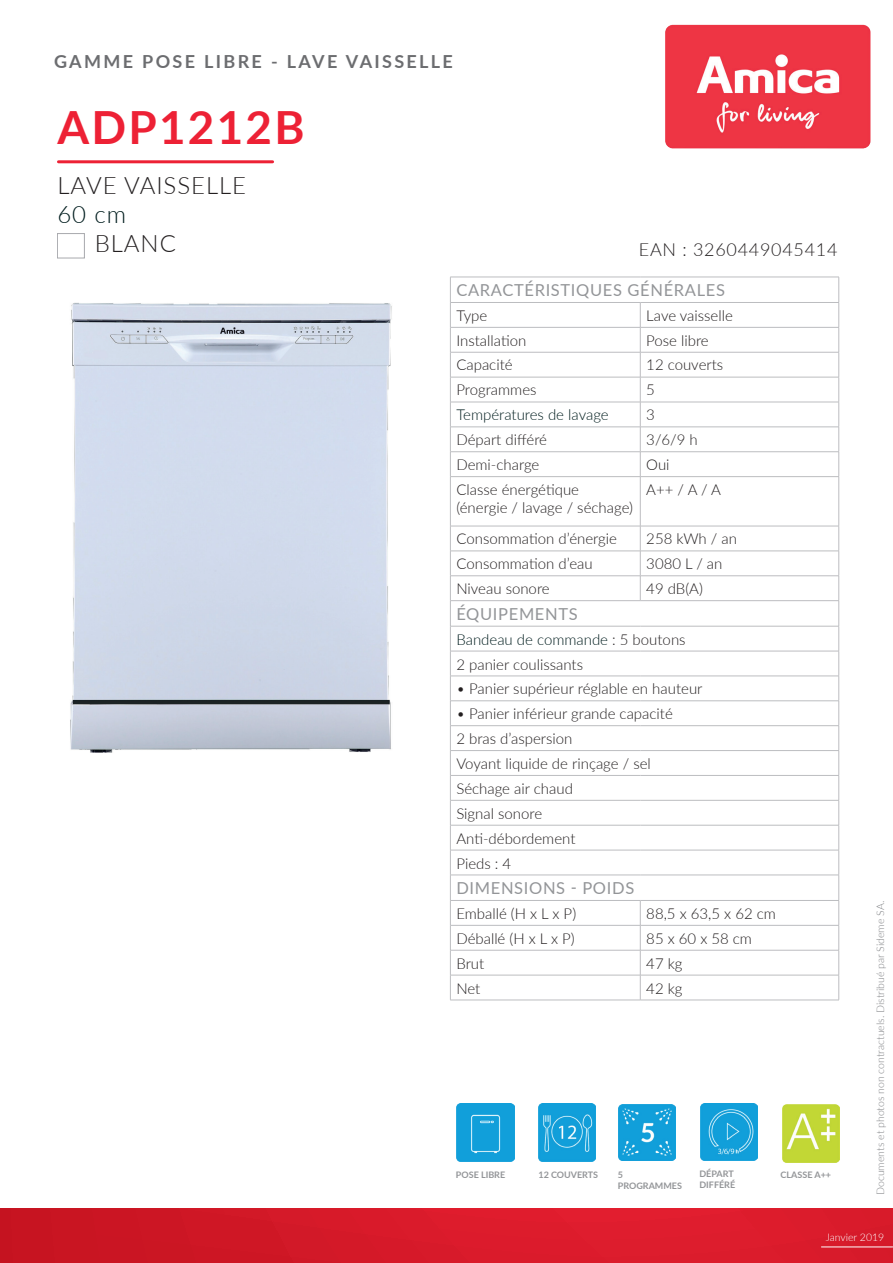
<style>
.page{position:relative;width:893px;height:1263px;background:#fff}
.page>*{position:absolute;margin:0;border:0;box-sizing:border-box;transform-origin:0 0}
.t1{font:700 45.75px "Lato";letter-spacing:.05em;color:#ed2135}
.t2{font:300 24px "Lato";letter-spacing:.04em;color:#231f20}
.t3{font:300 24px "Lato";color:#001d1e}
.t4{font:700 18px "Lato";letter-spacing:.13em;color:#6c6d70}
.t5{font:300 18px "Lato";letter-spacing:.04em;color:#231f20}
.t6{font:16.5px "Lato";letter-spacing:.04em;color:#939598}
.t7{font:300 15px/24.9px "Lato";color:#231f20}
.t8{font:300 15px "Lato";color:#001d1e}
.t9{font:300 10.5px "Lato";color:#808285}
.t10{font:300 10.5px "Lato";color:#fff}
.t11{font:700 9px/10.8px "Lato";color:#939598}
.s1{color:#001d1e}
</style>
<div class="page">
<div style="left:0;top:1209px;width:893px;height:54px;background:linear-gradient(to right,#ca1422,#e21f30)"></div>
<img style="left:665px;top:24px;width:206px;height:125px">
<hr style="left:58px;top:160px;width:215px;height:3px;background:#ed2135">
<hr style="left:821px;top:1246px;width:72px;height:1px;background:#fff">
<img style="left:457px;top:1104px;width:57px;height:57px">
<img style="left:538px;top:1104px;width:58px;height:57px">
<img style="left:619px;top:1104px;width:56px;height:56px">
<img style="left:701px;top:1104px;width:56px;height:56px">
<img style="left:70px;top:302px;width:322px;height:451px">
<img style="left:782px;top:1105px;width:58px;height:57px">
<div style="left:57px;top:234px;width:27px;height:24px;border:1px solid #a8a9ad"></div>
<hr style="left:450px;top:900px;width:190px;height:1px;background:#bcbdc0">
<hr style="left:640px;top:900px;width:199px;height:1px;background:#bcbdc0">
<hr style="left:450px;top:925px;width:190px;height:1px;background:#bcbdc0">
<hr style="left:640px;top:925px;width:199px;height:1px;background:#bcbdc0">
<hr style="left:450px;top:950px;width:190px;height:1px;background:#bcbdc0">
<hr style="left:640px;top:950px;width:199px;height:1px;background:#bcbdc0">
<hr style="left:450px;top:975px;width:190px;height:1px;background:#bcbdc0">
<hr style="left:640px;top:975px;width:199px;height:1px;background:#bcbdc0">
<svg style="left:640px;top:901px;width:1px;height:99px"></svg>
<hr style="left:450px;top:1000px;width:190px;height:1px;background:#bcbdc0">
<hr style="left:640px;top:1000px;width:199px;height:1px;background:#bcbdc0">
<hr style="left:450px;top:277px;width:190px;height:1px;background:#bcbdc0">
<hr style="left:640px;top:277px;width:199px;height:1px;background:#bcbdc0">
<hr style="left:450px;top:302px;width:190px;height:1px;background:#bcbdc0">
<hr style="left:640px;top:302px;width:199px;height:1px;background:#bcbdc0">
<svg style="left:450px;top:278px;width:1px;height:198px"></svg>
<svg style="left:640px;top:303px;width:1px;height:173px"></svg>
<svg style="left:838px;top:277px;width:1px;height:199px"></svg>
<hr style="left:450px;top:477px;width:1px;height:49px;background:#bcbdc0">
<hr style="left:640px;top:477px;width:1px;height:49px;background:#bcbdc0">
<hr style="left:838px;top:477px;width:1px;height:49px;background:#bcbdc0">
<svg style="left:640px;top:527px;width:1px;height:73px"></svg>
<svg style="left:838px;top:527px;width:1px;height:473px"></svg>
<hr style="left:450px;top:327px;width:190px;height:1px;background:#bcbdc0">
<hr style="left:640px;top:327px;width:199px;height:1px;background:#bcbdc0">
<hr style="left:450px;top:352px;width:190px;height:1px;background:#bcbdc0">
<hr style="left:640px;top:352px;width:199px;height:1px;background:#bcbdc0">
<hr style="left:450px;top:377px;width:190px;height:1px;background:#bcbdc0">
<hr style="left:640px;top:377px;width:199px;height:1px;background:#bcbdc0">
<hr style="left:450px;top:402px;width:190px;height:1px;background:#bcbdc0">
<hr style="left:640px;top:402px;width:199px;height:1px;background:#bcbdc0">
<hr style="left:450px;top:427px;width:190px;height:1px;background:#bcbdc0">
<hr style="left:640px;top:427px;width:199px;height:1px;background:#bcbdc0">
<hr style="left:450px;top:451px;width:190px;height:1px;background:#bcbdc0">
<hr style="left:640px;top:451px;width:199px;height:1px;background:#bcbdc0">
<hr style="left:450px;top:476px;width:190px;height:1px;background:#bcbdc0">
<hr style="left:640px;top:476px;width:199px;height:1px;background:#bcbdc0">
<hr style="left:450px;top:526px;width:190px;height:1px;background:#bcbdc0">
<hr style="left:640px;top:526px;width:199px;height:1px;background:#bcbdc0">
<hr style="left:450px;top:551px;width:190px;height:1px;background:#bcbdc0">
<hr style="left:640px;top:551px;width:199px;height:1px;background:#bcbdc0">
<hr style="left:450px;top:575px;width:190px;height:1px;background:#bcbdc0">
<hr style="left:640px;top:575px;width:199px;height:1px;background:#bcbdc0">
<hr style="left:450px;top:600px;width:190px;height:1px;background:#bcbdc0">
<hr style="left:640px;top:600px;width:199px;height:1px;background:#bcbdc0">
<hr style="left:450px;top:626px;width:190px;height:1px;background:#bcbdc0">
<hr style="left:640px;top:626px;width:199px;height:1px;background:#bcbdc0">
<hr style="left:450px;top:651px;width:190px;height:1px;background:#bcbdc0">
<hr style="left:640px;top:651px;width:199px;height:1px;background:#bcbdc0">
<hr style="left:450px;top:676px;width:190px;height:1px;background:#bcbdc0">
<hr style="left:640px;top:676px;width:199px;height:1px;background:#bcbdc0">
<hr style="left:450px;top:700px;width:190px;height:1px;background:#bcbdc0">
<hr style="left:640px;top:700px;width:199px;height:1px;background:#bcbdc0">
<hr style="left:450px;top:725px;width:190px;height:1px;background:#bcbdc0">
<hr style="left:640px;top:725px;width:199px;height:1px;background:#bcbdc0">
<hr style="left:450px;top:750px;width:190px;height:1px;background:#bcbdc0">
<hr style="left:640px;top:750px;width:199px;height:1px;background:#bcbdc0">
<hr style="left:450px;top:775px;width:190px;height:1px;background:#bcbdc0">
<hr style="left:640px;top:775px;width:199px;height:1px;background:#bcbdc0">
<hr style="left:450px;top:800px;width:190px;height:1px;background:#bcbdc0">
<hr style="left:640px;top:800px;width:199px;height:1px;background:#bcbdc0">
<hr style="left:450px;top:825px;width:190px;height:1px;background:#bcbdc0">
<hr style="left:640px;top:825px;width:199px;height:1px;background:#bcbdc0">
<hr style="left:450px;top:850px;width:190px;height:1px;background:#bcbdc0">
<svg style="left:450px;top:526px;width:1px;height:474px"></svg>
<hr style="left:640px;top:850px;width:199px;height:1px;background:#bcbdc0">
<hr style="left:450px;top:875px;width:190px;height:1px;background:#bcbdc0">
<hr style="left:640px;top:875px;width:199px;height:1px;background:#bcbdc0">
<p class="t4" style="left:54px;top:49px;width:400px">GAMME POSE LIBRE - LAVE VAISSELLE</p>
<h1 class="t1" style="left:57px;top:94px;width:249px">ADP1212B</h1>
<h2 class="t2" style="left:57px;top:169px;width:190px">LAVE VAISSELLE</h2>
<h2 class="t3" style="left:57px;top:198px;width:70px">60 cm</h2>
<h2 class="t2" style="left:95px;top:227px;width:83px">BLANC</h2>
<p class="t5" style="left:639px;top:237px;width:200px">EAN : 3260449045414</p>
<p class="t6" style="left:456px;top:278px;width:270px">CARACTÉRISTIQUES GÉNÉRALES</p>
<p class="t7" style="left:456px;top:303px;width:32px">Type</p>
<p class="t7" style="left:646px;top:303px;width:88px">Lave vaisselle</p>
<p class="t7" style="left:456px;top:327px;width:71px">Installation</p>
<p class="t7" style="left:646px;top:327px;width:64px">Pose libre</p>
<p class="t7" style="left:456px;top:352px;width:58px">Capacité</p>
<p class="t7" style="left:646px;top:352px;width:78px">12 couverts</p>
<p class="t7" style="left:456px;top:377px;width:82px">Programmes</p>
<p class="t7" style="left:646px;top:377px;width:10px">5</p>
<p class="t8" style="left:456px;top:404px;width:154px">Températures de lavage</p>
<p class="t7" style="left:646px;top:402px;width:10px">3</p>
<p class="t7" style="left:456px;top:427px;width:92px">Départ différé</p>
<p class="t7" style="left:646px;top:427px;width:53px">3/6/9 h</p>
<p class="t7" style="left:456px;top:451px;width:85px">Demi-charge</p>
<p class="t7" style="left:646px;top:451px;width:25px">Oui</p>
<p class="t7" style="left:456px;top:480px;width:178px;line-height:18px">Classe énergétique (énergie / lavage / séchage)</p>
<p class="t7" style="left:646px;top:476px;width:76px">A++ / A / A</p>
<p class="t7" style="left:456px;top:526px;width:162px">Consommation d’énergie</p>
<p class="t7" style="left:646px;top:526px;width:92px">258 kWh / an</p>
<p class="t7" style="left:456px;top:551px;width:138px">Consommation d’eau</p>
<p class="t7" style="left:646px;top:551px;width:78px">3080 L / an</p>
<p class="t7" style="left:456px;top:575px;width:95px">Niveau sonore</p>
<p class="t7" style="left:646px;top:575px;width:58px">49 dB(A)</p>
<p class="t6" style="left:456px;top:602px;width:123px">ÉQUIPEMENTS</p>
<p class="t7" style="left:456px;top:626px;width:231px"><span class="s1">Bandeau de commande</span> : 5 boutons<br>2 panier coulissants</p>
<p class="t7" style="left:456px;top:676px;width:248px">• Panier supérieur réglable en hauteur</p>
<p class="t7" style="left:456px;top:701px;width:218px">• Panier inférieur grande capacité<br>2 bras d’aspersion<br>Voyant liquide de rinçage / sel<br>Séchage air chaud<br>Signal sonore<br>Anti-débordement<br>Pieds : 4</p>
<p class="t6" style="left:456px;top:876px;width:179px">DIMENSIONS - POIDS</p>
<p class="t7" style="left:456px;top:900px;width:121px">Emballé (H x L x P)</p>
<p class="t7" style="left:646px;top:900px;width:131px">88,5 x 63,5 x 62 cm</p>
<p class="t7" style="left:456px;top:925px;width:120px">Déballé (H x L x P)</p>
<p class="t7" style="left:646px;top:925px;width:107px">85 x 60 x 58 cm</p>
<p class="t7" style="left:456px;top:950px;width:29px">Brut</p>
<p class="t7" style="left:646px;top:950px;width:38px">47 kg</p>
<p class="t7" style="left:456px;top:975px;width:26px">Net</p>
<p class="t7" style="left:646px;top:975px;width:38px">42 kg</p>
<p class="t11" style="left:456px;top:1169px;width:51px">POSE LIBRE</p>
<p class="t11" style="left:538px;top:1169px;width:61px">12 COUVERTS</p>
<p class="t11" style="left:618px;top:1169px;width:66px">5<br>PROGRAMMES</p>
<p class="t11" style="left:699px;top:1168px;width:37px">DÉPART<br>DIFFÉRÉ</p>
<p class="t11" style="left:781px;top:1169px;width:52px">CLASSE A++</p>
<p class="t9" style="left:873px;top:1195px;width:295px;rotate:-90deg">Documents et photos non contractuels. Distribué par Sideme SA.</p>
<p class="t10" style="left:826px;top:1229px;width:60px">Janvier 2019</p>
</div>
